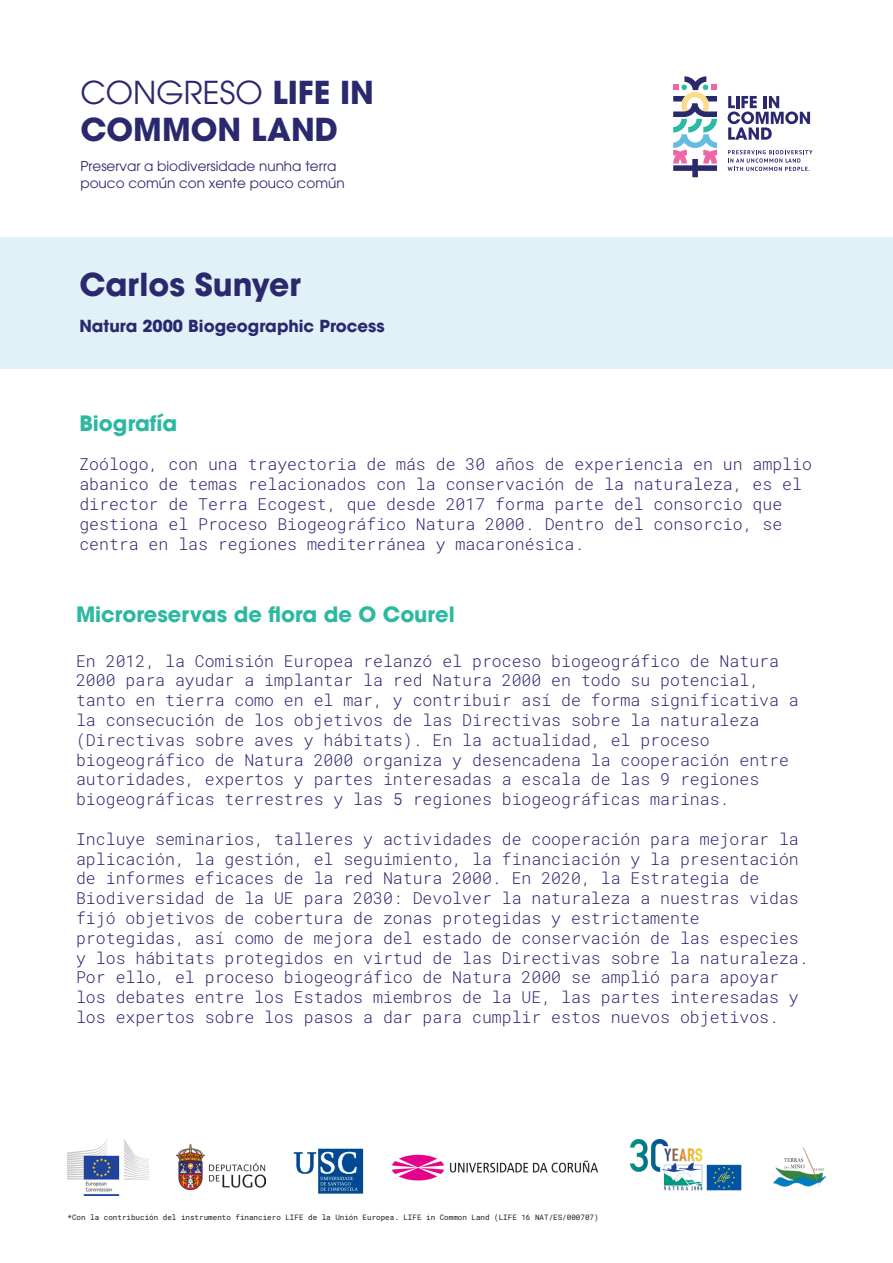
<style>
.page{position:relative;width:893px;height:1263px;background:#fff}
.page>*{position:absolute;margin:0;border:0;box-sizing:border-box;transform-origin:0 0}
.t1{font:700 31.35px/37.7px "ITC Avant Garde Std";color:#2b296e}
.t2{font:700 21px "ITC Avant Garde Std";color:#2db8a1}
.t3{font:16.5px/19.8px "Roboto Mono";color:#2b296e}
.t4{font:700 16.5px "ITC Avant Garde Std";color:#2b296e}
.t5{font:13.65px/16.4px "ITC Avant Garde Std";color:#2b296e}
.t6{font:7.5px "Roboto Mono";color:#201f1f}
.s1{font-weight:400}
</style>
<div class="page">
<div style="left:0;top:237px;width:893px;height:132px;background:#e0f1f8"></div>
<svg style="left:728px;top:96px;width:82px;height:44px"></svg>
<svg style="left:673px;top:76px;width:44px;height:101px"></svg>
<svg style="left:728px;top:150px;width:84px;height:21px"></svg>
<img style="left:176px;top:1145px;width:90px;height:45px">
<img style="left:68px;top:1139px;width:80px;height:56px">
<div style="left:318px;top:1149px;width:45px;height:44px;background:#014990"></div>
<svg style="left:294px;top:1152px;width:64px;height:39px"></svg>
<img style="left:629px;top:1138px;width:113px;height:53px">
<img style="left:773px;top:1148px;width:52px;height:39px">
<img style="left:392px;top:1154px;width:206px;height:27px">
<h1 class="t1" style="left:80px;top:73px;width:295px"><span class="s1">CONGRESO</span> LIFE IN<br>COMMON LAND</h1>
<p class="t5" style="left:80px;top:158px;width:266px">Preservar a biodiversidade nunha terra pouco común con xente pouco común</p>
<h1 class="t1" style="left:79px;top:265px;width:223px">Carlos Sunyer</h1>
<p class="t4" style="left:79px;top:315px;width:307px">Natura 2000 Biogeographic Process</p>
<p class="t2" style="left:79px;top:409px;width:99px">Biografía</p>
<p class="t3" style="left:79px;top:454px;width:734px">Zoólogo, con una trayectoria de más de 30 años de experiencia en un amplio abanico de temas relacionados con la conservación de la naturaleza, es el director de Terra Ecogest, que desde 2017 forma parte del consorcio que gestiona el Proceso Biogeográfico Natura 2000. Dentro del consorcio, se centra en las regiones mediterránea y macaronésica.</p>
<p class="t2" style="left:76px;top:600px;width:380px">Microreservas de flora de O Courel</p>
<p class="t3" style="left:76px;top:650px;width:724px">En 2012, la Comisión Europea relanzó el proceso biogeográfico de Natura 2000 para ayudar a implantar la red Natura 2000 en todo su potencial, tanto en tierra como en el mar, y contribuir así de forma significativa a la consecución de los objetivos de las Directivas sobre la naturaleza (Directivas sobre aves y hábitats). En la actualidad, el proceso biogeográfico de Natura 2000 organiza y desencadena la cooperación entre autoridades, expertos y partes interesadas a escala de las 9 regiones biogeográficas terrestres y las 5 regiones biogeográficas marinas.</p>
<p class="t3" style="left:76px;top:828px;width:734px">Incluye seminarios, talleres y actividades de cooperación para mejorar la aplicación, la gestión, el seguimiento, la financiación y la presentación de informes eficaces de la red Natura 2000. En 2020, la Estrategia de Biodiversidad de la UE para 2030: Devolver la naturaleza a nuestras vidas fijó objetivos de cobertura de zonas protegidas y estrictamente protegidas, así como de mejora del estado de conservación de las especies y los hábitats protegidos en virtud de las Directivas sobre la naturaleza.<br>Por ello, el proceso biogeográfico de Natura 2000 se amplió para apoyar los debates entre los Estados miembros de la UE, las partes interesadas y los expertos sobre los pasos a dar para cumplir estos nuevos objetivos.</p>
<p class="t6" style="left:68px;top:1212px;width:532px">*Con la contribución del instrumento financiero LIFE de la Unión Europea. LIFE in Common Land (LIFE 16 NAT/ES/000707)</p>
</div>
